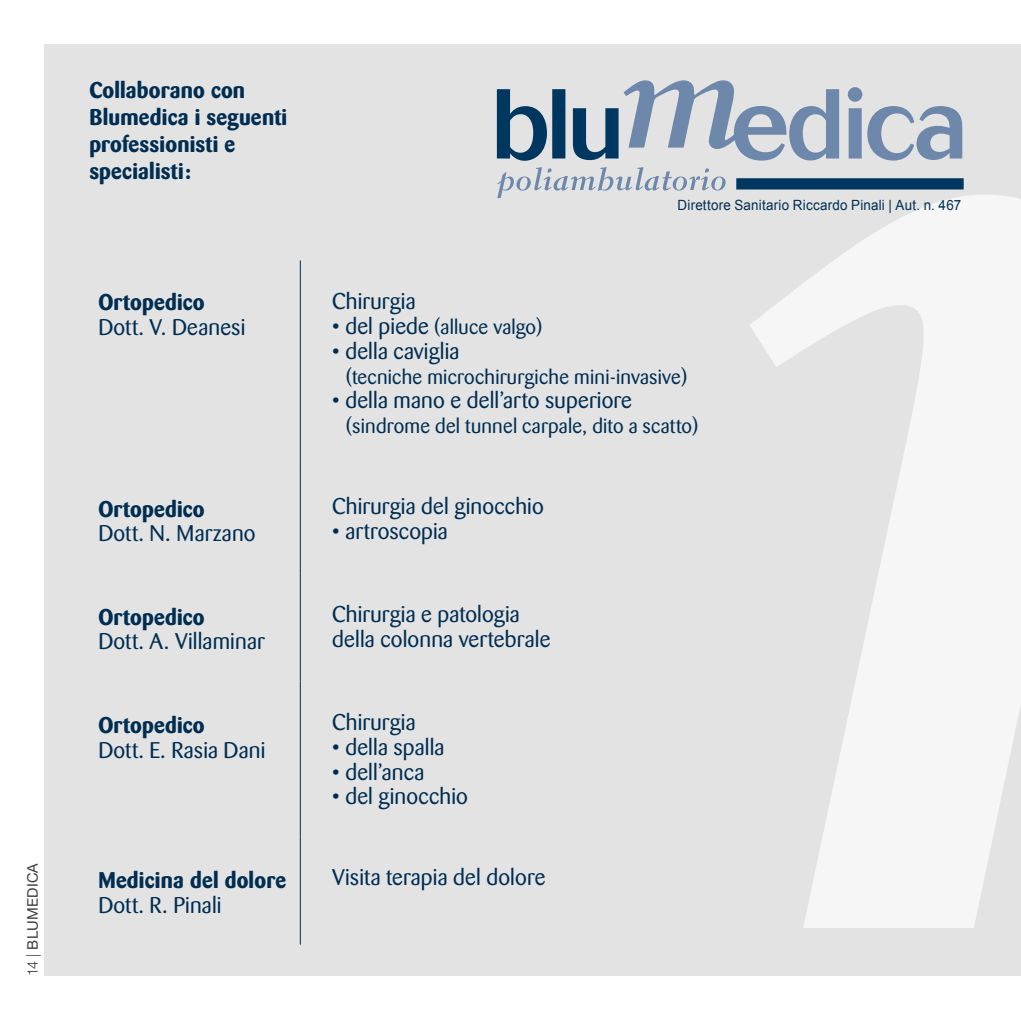
<style>
.page{position:relative;width:1021px;height:1021px;background:#fff}
.page>*{position:absolute;margin:0;border:0;box-sizing:border-box;transform-origin:0 0}
.t1{font:22.5px/24.8px "Barmeno";letter-spacing:.01em;color:#002e52}
.t2{font:700 22.5px/27px "Barmeno";letter-spacing:.01em;color:#002e52}
.t3{font:20.25px "Barmeno";letter-spacing:.01em;color:#002e52}
.t4{font:14.62px "Helvetica Neue LT Std";letter-spacing:.02em;color:#3c3c3b}
.t5{font:14.17px "Arial";letter-spacing:.015em;color:#002e52;scale:.95 1}
.s1{font-weight:300}
.s2{font-size:22.5px}
</style>
<div class="page">
<div style="left:45px;top:45px;width:975px;height:931px;background:#e3e3e3"></div>
<svg style="left:750px;top:195px;width:270px;height:733px;fill:#f6f6f6"></svg>
<svg style="left:497px;top:80px;width:465px;height:118px"></svg>
<svg style="left:497px;top:89px;width:466px;height:100px"></svg>
<hr style="left:300px;top:260px;width:1px;height:205px;background:#002e52">
<hr style="left:300px;top:465px;width:1px;height:108px;background:#002e52">
<hr style="left:300px;top:573px;width:1px;height:108px;background:#002e52">
<hr style="left:300px;top:681px;width:1px;height:155px;background:#002e52">
<hr style="left:300px;top:836px;width:1px;height:108px;background:#002e52">
<p class="t4" style="left:24px;top:976px;width:115px;rotate:-90deg"><span class="s1">14 |</span> BLUMEDICA</p>
<p class="t2" style="left:89px;top:76px;width:199px">Collaborano con<br>Blumedica i seguenti professionisti e specialisti:</p>
<p class="t2" style="left:98px;top:289px;width:108px">Ortopedico</p>
<p class="t1" style="left:98px;top:315px;width:149px">Dott. V. Deanesi</p>
<p class="t2" style="left:98px;top:495px;width:108px">Ortopedico</p>
<p class="t1" style="left:98px;top:521px;width:159px">Dott. N. Marzano</p>
<p class="t2" style="left:98px;top:603px;width:108px">Ortopedico</p>
<p class="t1" style="left:98px;top:629px;width:168px">Dott. A. Villaminar</p>
<p class="t2" style="left:98px;top:711px;width:108px">Ortopedico</p>
<p class="t1" style="left:98px;top:737px;width:168px">Dott. E. Rasia Dani</p>
<p class="t2" style="left:98px;top:866px;width:189px">Medicina del dolore</p>
<p class="t1" style="left:98px;top:892px;width:125px">Dott. R. Pinali</p>
<p class="t5" style="left:677px;top:196px;width:300px">Direttore Sanitario Riccardo Pinali | Aut. n. 467</p>
<p class="t1" style="left:332px;top:289px;width:85px">Chirurgia</p>
<p class="t3" style="left:332px;top:315px;width:212px"><span class="s2">• del piede</span> (alluce valgo)</p>
<p class="t1" style="left:332px;top:339px;width:129px">• della caviglia</p>
<p class="t3" style="left:346px;top:365px;width:343px">(tecniche microchirurgiche mini-invasive)</p>
<p class="t1" style="left:332px;top:388px;width:301px">• della mano e dell’arto superiore</p>
<p class="t3" style="left:346px;top:414px;width:354px">(sindrome del tunnel carpale, dito a scatto)</p>
<p class="t1" style="left:332px;top:494px;width:213px">Chirurgia del ginocchio</p>
<p class="t1" style="left:332px;top:518px;width:117px">• artroscopia</p>
<p class="t1" style="left:332px;top:602px;width:220px">Chirurgia e patologia della colonna vertebrale</p>
<p class="t1" style="left:332px;top:710px;width:85px">Chirurgia</p>
<p class="t1" style="left:332px;top:735px;width:114px">• della spalla</p>
<p class="t1" style="left:332px;top:759px;width:93px">• dell’anca</p>
<p class="t1" style="left:332px;top:784px;width:137px">• del ginocchio</p>
<p class="t1" style="left:332px;top:865px;width:215px">Visita terapia del dolore</p>
</div>
